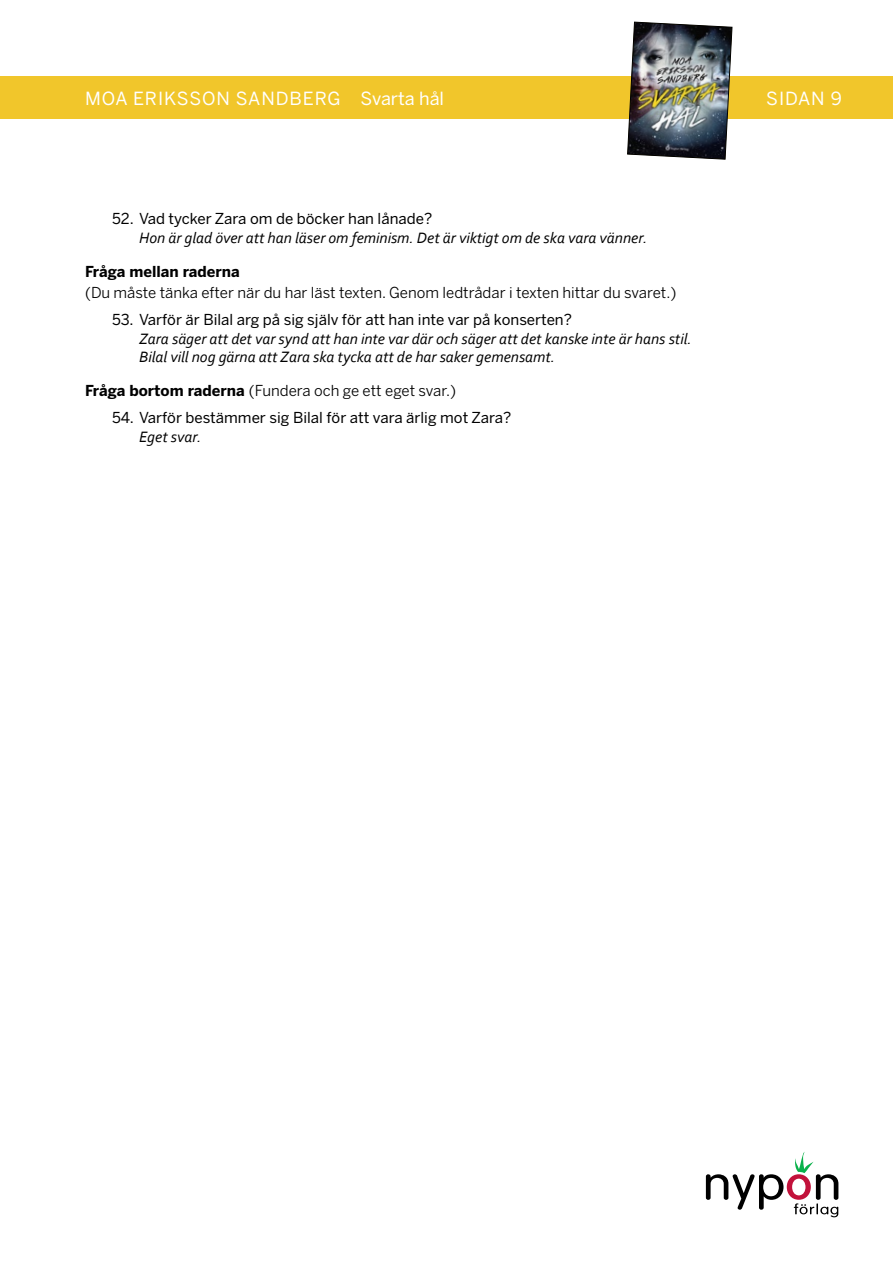
<style>
.page{position:relative;width:893px;height:1263px;background:#fff}
.page>*{position:absolute;margin:0;border:0;box-sizing:border-box;transform-origin:0 0}
.t1{font:18px "Benton Sans";letter-spacing:.04em;color:#fff}
.t2{font:italic 15.75px/18.9px "Corbel";color:#000}
.t3{font:15px "Benton Sans";color:#000}
.t4{font:15px "Benton Sans";color:#000}
.t5{font:700 15px "Benton Sans";color:#000}
.s1{font-weight:700}
</style>
<div class="page">
<div style="left:0;top:77px;width:893px;height:42px;background:#f1c62b"></div>
<img style="left:627px;top:21px;width:106px;height:139px">
<svg style="left:706px;top:1152px;width:132px;height:65px"></svg>
<p class="t1" style="left:85px;top:88px;width:361px">MOA ERIKSSON SANDBERG Svarta hål</p>
<p class="t1" style="left:766px;top:88px;width:77px">SIDAN 9</p>
<p class="t3" style="left:112px;top:210px;width:322px">52. Vad tycker Zara om de böcker han lånade?</p>
<p class="t2" style="left:139px;top:228px;width:510px">Hon är glad över att han läser om feminism. Det är viktigt om de ska vara vänner.</p>
<p class="t5" style="left:85px;top:263px;width:156px">Fråga mellan raderna</p>
<p class="t4" style="left:85px;top:284px;width:593px">(Du måste tänka efter när du har läst texten. Genom ledtrådar i texten hittar du svaret.)</p>
<p class="t3" style="left:112px;top:310px;width:461px">53. Varför är Bilal arg på sig själv för att han inte var på konserten?</p>
<p class="t2" style="left:139px;top:328px;width:554px">Zara säger att det var synd att han inte var där och säger att det kanske inte är hans stil.<br>Bilal vill nog gärna att Zara ska tycka att de har saker gemensamt.</p>
<p class="t4" style="left:85px;top:382px;width:373px"><span class="s1">Fråga bortom raderna</span> (Fundera och ge ett eget svar.)</p>
<p class="t3" style="left:112px;top:408px;width:401px">54. Varför bestämmer sig Bilal för att vara ärlig mot Zara?</p>
<p class="t2" style="left:139px;top:426px;width:64px">Eget svar.</p>
</div>
